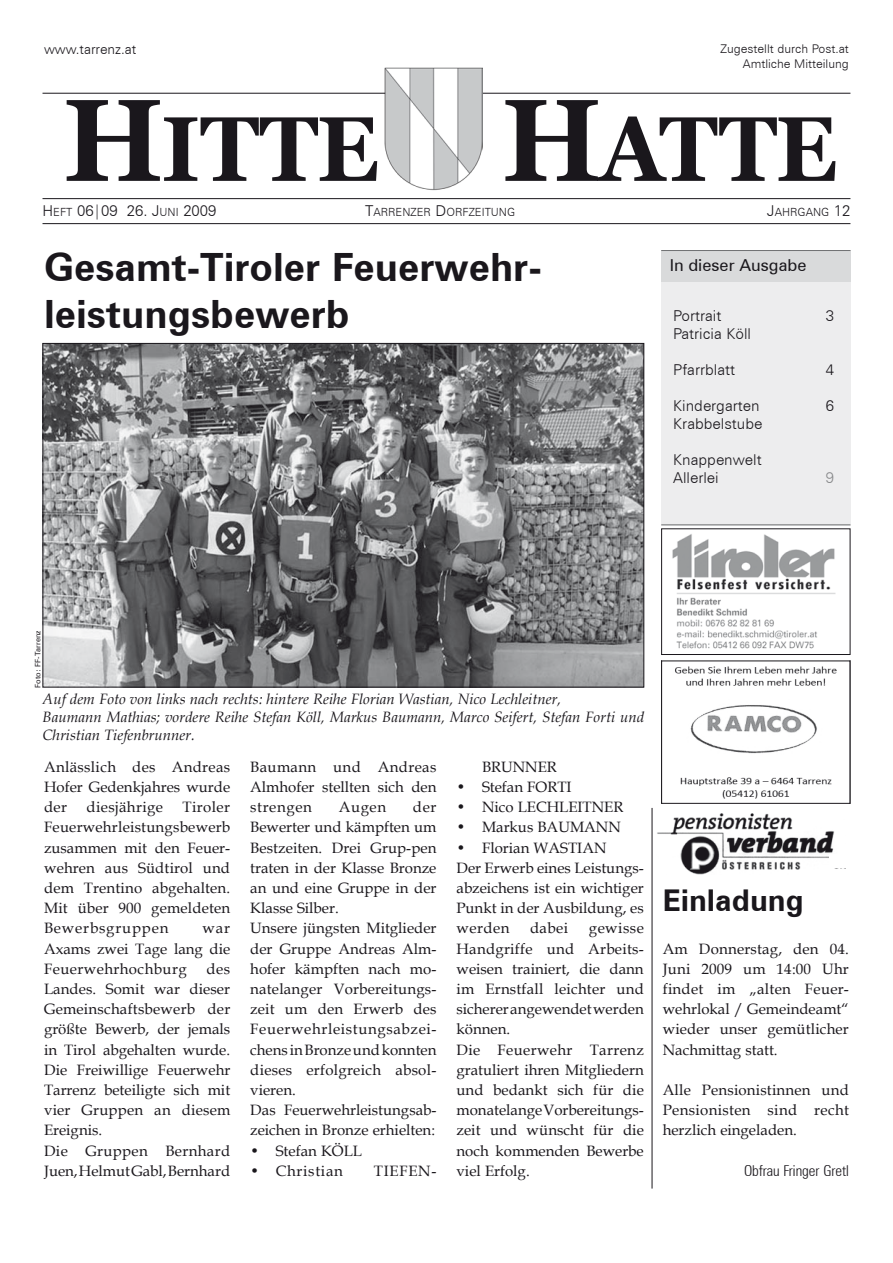
<style>
.page{position:relative;width:893px;height:1263px;background:#fff}
.page>*{position:absolute;margin:0;border:0;box-sizing:border-box;transform-origin:0 0}
.t1{font:700 91.5px "Georgia";letter-spacing:-.01em;color:#1a171c;scale:.95 1}
.t2{font:700 39px/47px "Zurich BT";color:#1a171c}
.t3{font:700 30px "Zurich BT";color:#1a171c}
.t4{font:16.5px "Zurich BT";color:#1a171c}
.t5{font:15px/20.2px "Book Antiqua";color:#1a171c;text-align:justify}
.t6{font:italic 15px/18px "Book Antiqua";color:#1a171c}
.t7{font:300 15px/18px "Zurich BT";color:#1a171c}
.t8{font:300 15px "Zurich BT";color:#1a171c}
.t9{font:300 condensed 15px "Zurich BT";color:#1a171c}
.t10{font:15px "Book Antiqua";letter-spacing:.025em;color:#1a171c}
.t11{font:15px "Book Antiqua";letter-spacing:.05em;color:#1a171c}
.t12{font:300 15px "Zurich BT";color:#87888a}
.t13{font:300 13.5px "Zurich BT";color:#1a171c}
.t14{font:300 12px/14.4px "Zurich BT";color:#1a171c;text-align:right}
.t15{font:300 11.25px "Zurich BT";color:#1a171c}
.t16{font:7.5px "Zurich BT";color:#1a171c}
.s1{font-size:116.55px}
.s2{font-size:11.25px}
.s3{font-size:15px}
</style>
<div class="page">
<div style="left:661px;top:279px;width:189px;height:247px;background:#ededee"></div>
<hr style="left:661px;top:524px;width:189px;height:1px;background:#707173">
<hr style="left:43px;top:93px;width:807px;height:1px;background:#1a171c">
<img style="left:382px;top:67px;width:100px;height:124px">
<hr style="left:43px;top:198px;width:807px;height:1px;background:#1a171c">
<hr style="left:43px;top:223px;width:807px;height:1px;background:#1a171c">
<div style="left:661px;top:250px;width:189px;height:31px;background:#d9dadb"></div>
<img style="left:672px;top:534px;width:164px;height:115px">
<div style="left:661px;top:528px;width:189px;height:127px;border:1px solid #1a171c"></div>
<hr style="left:661px;top:250px;width:189px;height:1px;background:#707173">
<img style="left:675px;top:666px;width:162px;height:133px">
<div style="left:661px;top:660px;width:189px;height:144px;border:1px solid #1a171c"></div>
<img style="left:45px;top:345px;width:597px;height:340px">
<img style="left:657px;top:813px;width:189px;height:61px">
<div style="left:829px;top:855px;width:21px;height:13px;background:#fff"></div>
<hr style="left:652px;top:808px;width:1px;height:380px;background:#1a171c">
<p class="t13" style="left:44px;top:41px;width:94px">www.tarrenz.at</p>
<p class="t14" style="left:721px;top:42px;width:130px">Zugestellt durch Post.at<br>Amtliche Mitteilung</p>
<h1 class="t1" style="left:63px;top:97px;width:817px"><span class="s1">H</span>ITTE <span class="s1">H</span>ATTE</h1>
<p class="t8" style="left:43px;top:202px;width:175px">H<span class="s2">EFT</span> 06|09 26. J<span class="s2">UNI</span> 2009</p>
<p class="t15" style="left:365px;top:205px;width:152px"><span class="s3">T</span>ARRENZER <span class="s3">D</span>ORFZEITUNG</p>
<p class="t15" style="left:767px;top:205px;width:85px"><span class="s3">J</span>AHRGANG <span class="s3">12</span></p>
<p class="t4" style="left:670px;top:255px;width:138px">In dieser Ausgabe</p>
<h2 class="t2" style="left:44px;top:243px;width:499px">Gesamt-Tiroler Feuerwehr&shy;leistungsbewerb</h2>
<p class="t7" style="left:673px;top:306px;width:50px">Portrait</p>
<p class="t7" style="left:826px;top:306px;width:10px">3</p>
<p class="t7" style="left:673px;top:324px;width:79px">Patricia Köll</p>
<p class="t7" style="left:673px;top:360px;width:63px">Pfarrblatt</p>
<p class="t7" style="left:826px;top:360px;width:10px">4</p>
<p class="t7" style="left:673px;top:397px;width:88px">Kindergarten</p>
<p class="t7" style="left:826px;top:397px;width:10px">6</p>
<p class="t7" style="left:673px;top:415px;width:91px">Krabbelstube</p>
<p class="t7" style="left:673px;top:451px;width:90px">Knappenwelt<br>Allerlei</p>
<p class="t12" style="left:826px;top:469px;width:10px">9</p>
<p class="t16" style="left:33px;top:688px;width:59px;rotate:-90deg">Foto: FF-Tarrenz</p>
<p class="t6" style="left:43px;top:689px;width:603px">Auf dem Foto von links nach rechts: hintere Reihe Florian Wastian, Nico Lechleitner,<br>Baumann Mathias; vordere Reihe Stefan Köll, Markus Baumann, Marco Seifert, Stefan Forti und<br>Christian Tiefenbrunner.</p>
<p class="t5" style="left:44px;top:756px;width:188px">Anlässlich des Andreas Hofer Gedenkjahres wurde der</p>
<p class="t5" style="left:44px;top:797px;width:188px;text-indent:139px">Tiroler Feuerwehrleistungsbewerb zusammen mit den Feuer&shy;wehren aus Südtirol und dem Trentino abgehalten.<br>Mit über 900 gemeldeten Bewerbsgruppen</p>
<p class="t10" style="left:86px;top:797px;width:78px">diesjährige</p>
<p class="t5" style="left:44px;top:918px;width:188px;text-indent:159px">war Axams zwei Tage lang die Feuerwehrhochburg</p>
<p class="t5" style="left:44px;top:958px;width:188px;text-align:left;text-indent:163px">des<br>Landes. Somit war dieser<br>Gemeinschaftsbewerb der größte Bewerb, der jemals in Tirol abgehalten wurde.<br>Die Freiwillige Feuerwehr<br>Tarrenz beteiligte sich mit vier Gruppen an diesem<br>Ereignis.<br>Die Gruppen Bernhard<br>Juen, Helmut Gabl, Bernhard</p>
<p class="t5" style="left:250px;top:756px;width:188px">Baumann und Andreas Almhofer stellten sich den strengen</p>
<p class="t5" style="left:250px;top:797px;width:188px;text-align:left;text-indent:163px">der<br>Bewerter und kämpften um<br>Bestzeiten. Drei Grup-pen traten in der Klasse Bronze an und eine Gruppe in der<br>Klasse Silber.<br>Unsere jüngsten Mitglieder der Gruppe Andreas Alm&shy;hofer kämpften nach mo&shy;natelanger Vorbereitungs&shy;zeit um den Erwerb des<br>Feuerwehrleistungsabzei&shy;chens in Bronze und konnten dieses erfolgreich absol&shy;vieren.<br>Das Feuerwehrleistungsab&shy;zeichen in Bronze erhielten:</p>
<p class="t5" style="left:250px;top:1140px;width:113px">• Stefan KÖLL</p>
<p class="t11" style="left:250px;top:1160px;width:94px">• Christian</p>
<p class="t5" style="left:374px;top:1160px;width:64px">TIEFEN-</p>
<p class="t5" style="left:339px;top:797px;width:49px">Augen</p>
<p class="t5" style="left:482px;top:756px;width:76px">BRUNNER</p>
<p class="t5" style="left:456px;top:776px;width:117px">• Stefan FORTI</p>
<p class="t5" style="left:456px;top:797px;width:168px">• Nico LECHLEITNER</p>
<p class="t5" style="left:456px;top:817px;width:166px">• Markus BAUMANN</p>
<p class="t5" style="left:456px;top:837px;width:189px;text-align:left">• Florian WASTIAN<br>Der Erwerb eines Leistungs&shy;abzeichens ist ein wichtiger<br>Punkt in der Ausbildung, es werden</p>
<p class="t5" style="left:530px;top:918px;width:40px">dabei</p>
<p class="t5" style="left:456px;top:918px;width:189px;text-align:left;text-indent:132px">gewisse<br>Handgriffe und Arbeits&shy;weisen trainiert, die dann im Ernstfall leichter und sicherer angewendet werden können.<br>Die Feuerwehr Tarrenz gratuliert ihren Mitgliedern und bedankt sich für die monatelange Vorbereitungs&shy;zeit und wünscht für die noch kommenden Bewerbe viel Erfolg.</p>
<h3 class="t3" style="left:663px;top:882px;width:142px">Einladung</h3>
<p class="t5" style="left:663px;top:938px;width:188px">Am Donnerstag, den 04.<br>Juni 2009 um 14:00 Uhr findet im „alten Feuer&shy;wehrlokal / Gemeindeamt“ wieder unser gemütlicher Nachmittag statt.</p>
<p class="t5" style="left:663px;top:1079px;width:188px">Alle Pensionistinnen und Pensionisten sind recht herzlich eingeladen.</p>
<p class="t9" style="left:744px;top:1161px;width:106px">Obfrau Fringer Gretl</p>
</div>
